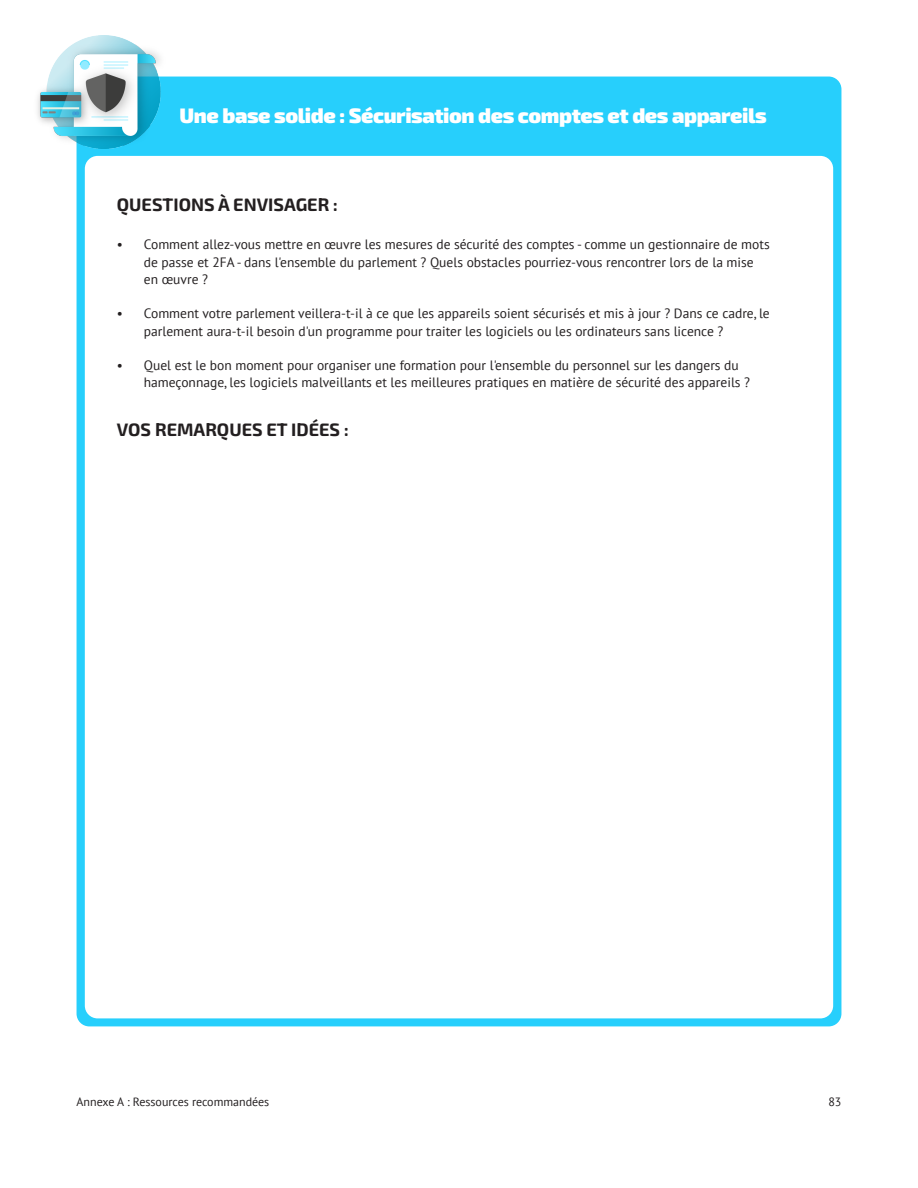
<style>
.page{position:relative;width:918px;height:1188px;background:#fff}
.page>*{position:absolute;margin:0;border:0;box-sizing:border-box;transform-origin:0 0}
.t1{font:900 21px "Exo 2";letter-spacing:-.02em;color:#fff}
.t2{font:700 18px "Exo 2";color:#231f20}
.t3{font:13.5px/17.2px "PT Sans";color:#231f20}
.Small_Paragraph{font:12px "PT Sans";color:#231f20}
</style>
<div class="page">
<div style="left:77px;top:77px;width:764px;height:949px;background:#27cffc;border-radius:13px"></div>
<div style="left:85px;top:156px;width:748px;height:862px;background:#fff;border-radius:13px"></div>
<img style="left:37px;top:35px;width:133px;height:113px">
<p class="t1" style="left:180px;top:101px;width:589px">Une base solide : Sécurisation des comptes et des appareils</p>
<p class="t2" style="left:117px;top:192px;width:223px">QUESTIONS À ENVISAGER :</p>
<p class="t3" style="left:144px;top:236px;width:627px;text-indent:-27px">• Comment allez-vous mettre en œuvre les mesures de sécurité des comptes - comme un gestionnaire de mots de passe et 2FA - dans l'ensemble du parlement ? Quels obstacles pourriez-vous rencontrer lors de la mise en œuvre ?</p>
<p class="t3" style="left:144px;top:305px;width:627px;text-indent:-27px">• Comment votre parlement veillera-t-il à ce que les appareils soient sécurisés et mis à jour ? Dans ce cadre, le parlement aura-t-il besoin d'un programme pour traiter les logiciels ou les ordinateurs sans licence ?</p>
<p class="t3" style="left:144px;top:356px;width:608px;text-indent:-27px">• Quel est le bon moment pour organiser une formation pour l'ensemble du personnel sur les dangers du hameçonnage, les logiciels malveillants et les meilleures pratiques en matière de sécurité des appareils ?</p>
<p class="t2" style="left:117px;top:417px;width:233px">VOS REMARQUES ET IDÉES :</p>
<p class="Small_Paragraph" style="left:77px;top:1094px;width:194px">Annexe A : Ressources recommandées</p>
<p class="Small_Paragraph" style="left:828px;top:1094px;width:15px">83</p>
</div>
